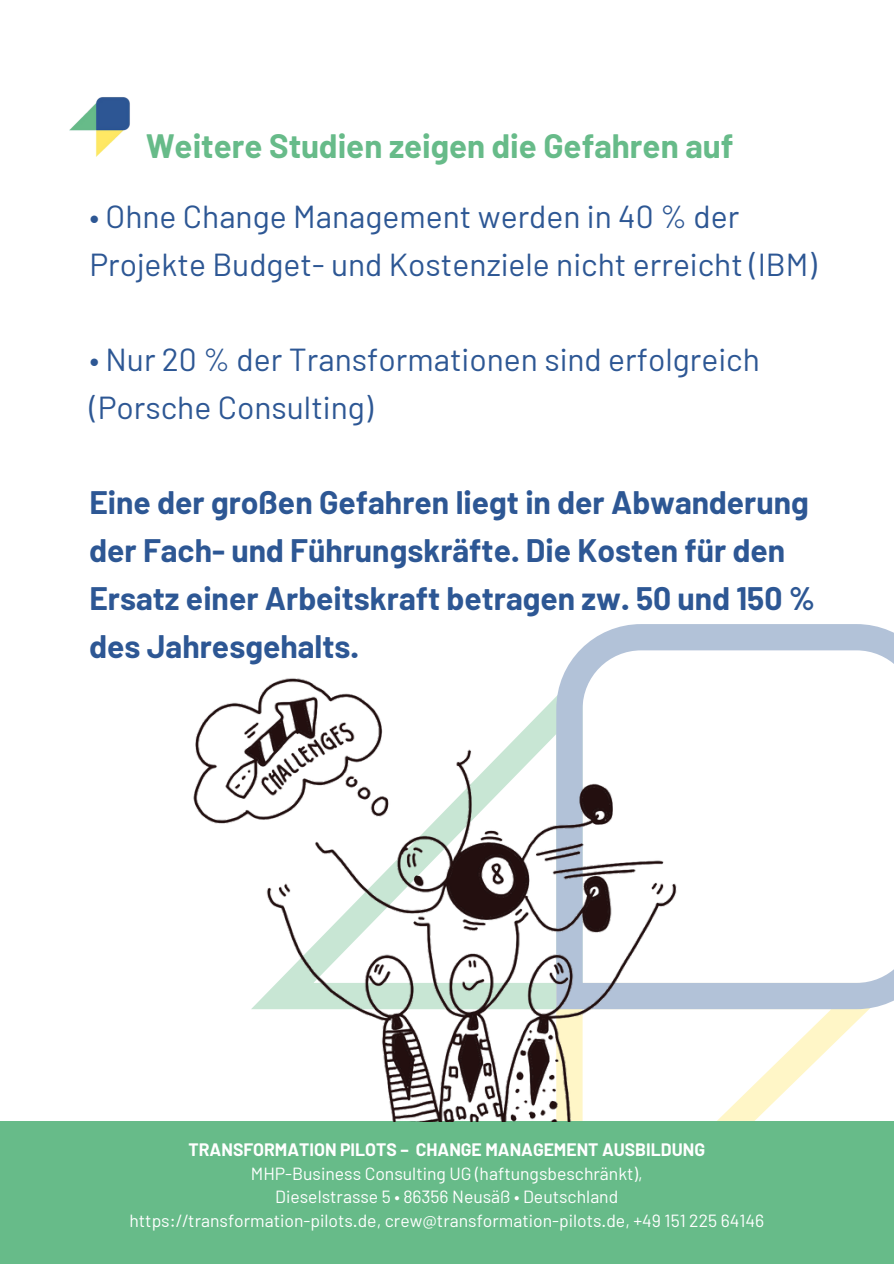
<style>
.page{position:relative;width:894px;height:1264px;background:#fff}
.page>*{position:absolute;margin:0;border:0;box-sizing:border-box;transform-origin:0 0}
.t1{font:700 33px "Barlow";color:#67bb89}
.t2{font:700 31.8px/47.7px "Barlow";color:#2d5794}
.t3{font:31.8px/47.7px "Barlow";color:#2d5794}
.t4{font:17.55px "Barlow";color:#fff}
.t5{font:700 17.55px "Barlow";color:#fff}
</style>
<div class="page">
<svg style="left:595px;top:624px;width:298px;height:442px"></svg>
<div style="left:0;top:1121px;width:893px;height:142px;background:#67bb89"></div>
<img style="left:69px;top:97px;width:61px;height:60px">
<img style="left:193px;top:638px;width:618px;height:483px">
<p class="t1" style="left:146px;top:125px;width:588px">Weitere Studien zeigen die Gefahren auf</p>
<p class="t3" style="left:89px;top:192px;width:728px">• Ohne Change Management werden in 40 % der<br>Projekte Budget- und Kostenziele nicht erreicht (IBM)</p>
<p class="t3" style="left:89px;top:335px;width:671px">• Nur 20 % der Transformationen sind erfolgreich (Porsche Consulting)</p>
<p class="t2" style="left:89px;top:478px;width:727px">Eine der großen Gefahren liegt in der Abwanderung der Fach- und Führungskräfte. Die Kosten für den Ersatz einer Arbeitskraft betragen zw. 50 und 150 % des Jahresgehalts.</p>
<h2 class="t5" style="left:188px;top:1138px;width:518px">TRANSFORMATION PILOTS – CHANGE MANAGEMENT AUSBILDUNG</h2>
<h2 class="t4" style="left:251px;top:1161px;width:393px">MHP-Business Consulting UG (haftungsbeschränkt),</h2>
<h1 class="t4" style="left:275px;top:1185px;width:344px">Dieselstrasse 5 • 86356 Neusäß • Deutschland</h1>
<p class="t4" style="left:129px;top:1209px;width:636px">https://transformation-pilots.de, crew@transformation-pilots.de, +49 151 225 64146</p>
</div>
